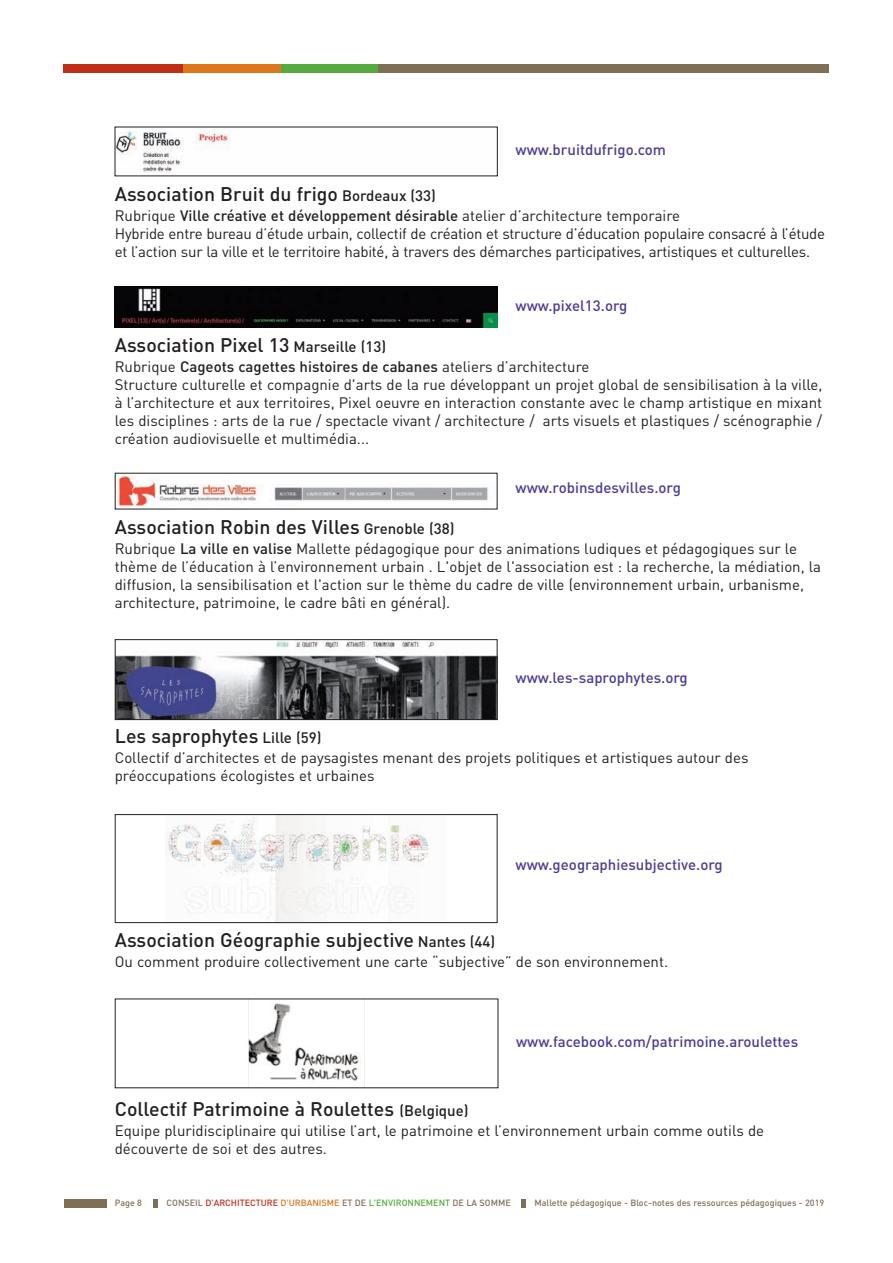
<style>
.page{position:relative;width:893px;height:1263px;background:#fff}
.page>*{position:absolute;margin:0;border:0;box-sizing:border-box;transform-origin:0 0}
.t1{font:500 19.5px "DIN";color:#231f20}
.t2{font:15px/18px "DIN";color:#231f20}
.t3{font:500 15px "DIN";color:#4d3c98}
.t4{font:500 9px "DIN";color:#806f57}
.s1{font-size:15px}
.s2{font-weight:500}
.s3{color:#c02d19}
.s4{color:#de761b}
.s5{color:#56ab40}
</style>
<div class="page">
<div style="left:64px;top:64px;width:119px;height:8px;background:#c02d19"></div>
<div style="left:183px;top:64px;width:98px;height:8px;background:#de761b"></div>
<div style="left:281px;top:64px;width:97px;height:8px;background:#56ab40"></div>
<div style="left:378px;top:64px;width:451px;height:8px;background:#806f57"></div>
<div style="left:64px;top:1199px;width:42px;height:9px;background:#806f57"></div>
<svg style="left:153px;top:1199px;width:4px;height:9px"></svg>
<div style="left:521px;top:1199px;width:5px;height:9px;background:#806f57"></div>
<img style="left:115px;top:287px;width:382px;height:40px">
<img style="left:117px;top:475px;width:372px;height:32px">
<img style="left:117px;top:129px;width:112px;height:44px">
<img style="left:117px;top:641px;width:378px;height:77px">
<div style="left:115px;top:639px;width:382px;height:81px;border:1px solid #231f20"></div>
<img style="left:166px;top:816px;width:264px;height:105px">
<div style="left:115px;top:814px;width:382px;height:109px;border:1px solid #231f20"></div>
<img style="left:248px;top:1000px;width:117px;height:86px">
<p class="t3" style="left:516px;top:141px;width:152px">www.bruitdufrigo.com</p>
<h1 class="t1" style="left:115px;top:183px;width:323px">Association Bruit du frigo <span class="s1">Bordeaux (33)</span></h1>
<p class="t2" style="left:115px;top:206px;width:712px">Rubrique <span class="s2">Ville créative et développement désirable</span> atelier d’architecture temporaire<br>Hybride entre bureau d’étude urbain, collectif de création et structure d’éducation populaire consacré à l’étude et l’action sur la ville et le territoire habité, à travers des démarches participatives, artistiques et culturelles.</p>
<p class="t3" style="left:516px;top:297px;width:113px">www.pixel13.org</p>
<h1 class="t1" style="left:115px;top:333px;width:273px">Association Pixel 13 <span class="s1">Marseille (13)</span></h1>
<p class="t2" style="left:115px;top:357px;width:709px">Rubrique <span class="s2">Cageots cagettes histoires de cabanes</span> ateliers d’architecture<br>Structure culturelle et compagnie d'arts de la rue développant un projet global de sensibilisation à la ville, à l’architecture et aux territoires, Pixel oeuvre en interaction constante avec le champ artistique en mixant les disciplines : arts de la rue / spectacle vivant / architecture / arts visuels et plastiques / scénographie / création audiovisuelle et multimédia...</p>
<p class="t3" style="left:516px;top:479px;width:167px">www.robinsdesvilles.org</p>
<h1 class="t1" style="left:115px;top:515px;width:341px">Association Robin des Villes <span class="s1">Grenoble (38)</span></h1>
<p class="t2" style="left:115px;top:539px;width:708px">Rubrique <span class="s2">La ville en valise</span> Mallette pédagogique pour des animations ludiques et pédagogiques sur le thème de l’éducation à l’environnement urbain . L'objet de l'association est : la recherche, la médiation, la diffusion, la sensibilisation et l'action sur le thème du cadre de ville (environnement urbain, urbanisme, architecture, patrimoine, le cadre bâti en général).</p>
<p class="t3" style="left:516px;top:669px;width:174px">www.les-saprophytes.org</p>
<h1 class="t1" style="left:115px;top:724px;width:208px">Les saprophytes <span class="s1">Lille (59)</span></h1>
<p class="t2" style="left:115px;top:748px;width:635px">Collectif d’architectes et de paysagistes menant des projets politiques et artistiques autour des préoccupations écologistes et urbaines</p>
<p class="t3" style="left:516px;top:855px;width:209px">www.geographiesubjective.org</p>
<h1 class="t1" style="left:115px;top:928px;width:382px">Association Géographie subjective <span class="s1">Nantes (44)</span></h1>
<p class="t2" style="left:115px;top:952px;width:555px">Ou comment produire collectivement une carte “subjective” de son environnement.</p>
<p class="t3" style="left:516px;top:1033px;width:284px">www.facebook.com/patrimoine.aroulettes</p>
<h1 class="t1" style="left:115px;top:1097px;width:355px">Collectif Patrimoine à Roulettes <span class="s1">(Belgique)</span></h1>
<p class="t2" style="left:115px;top:1121px;width:651px">Equipe pluridisciplinaire qui utilise l’art, le patrimoine et l’environnement urbain comme outils de découverte de soi et des autres.</p>
<p class="t4" style="left:115px;top:1198px;width:29px">Page 8</p>
<p class="t4" style="left:167px;top:1198px;width:346px">CONSEIL <span class="s3">D'ARCHITECTURE</span> <span class="s4">D'URBANISME</span> ET DE <span class="s5">L'ENVIRONNEMENT</span> DE LA SOMME</p>
<p class="t4" style="left:534px;top:1198px;width:291px">Mallette pédagogique - Bloc-notes des ressources pédagogiques - 2019</p>
</div>
